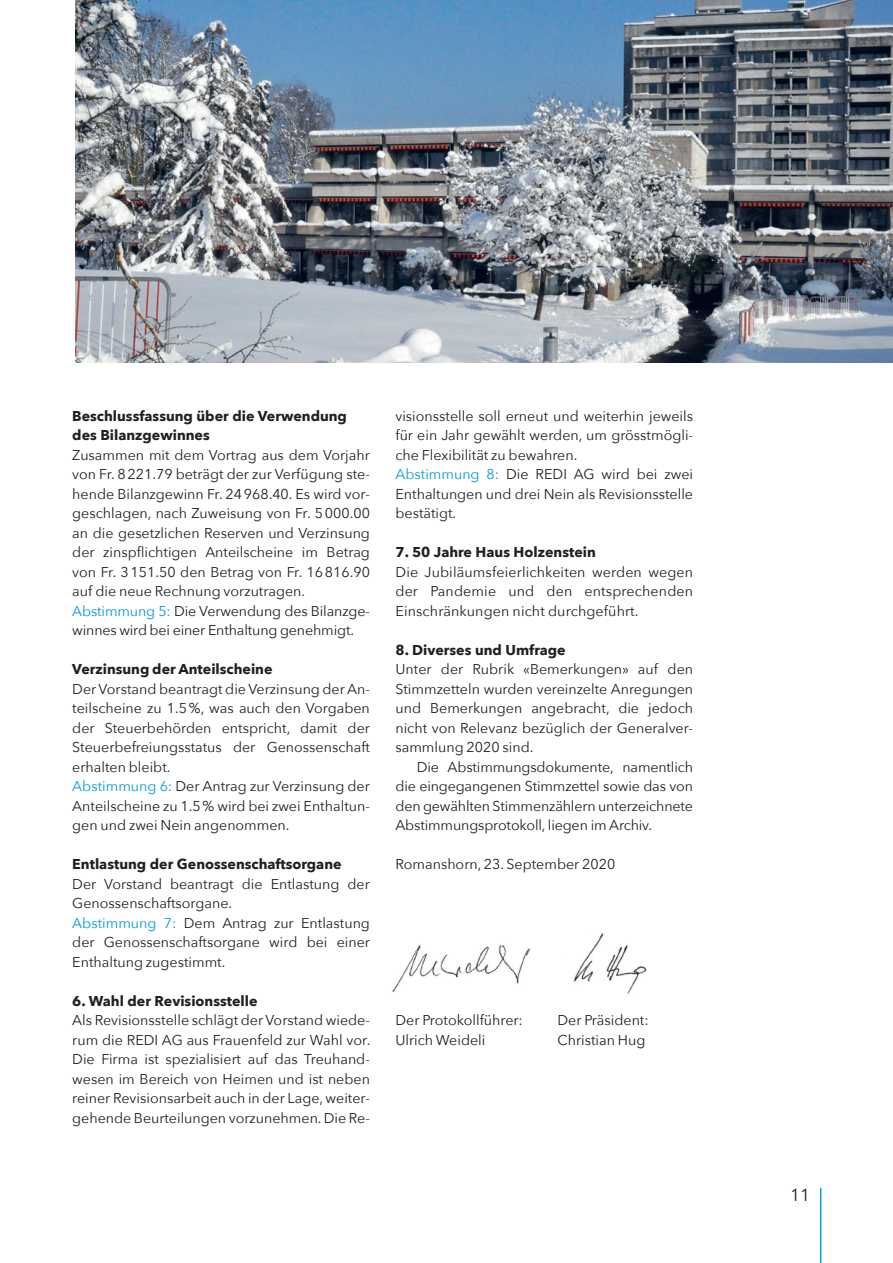
<style>
.page{position:relative;width:893px;height:1263px;background:#fff}
.page>*{position:absolute;margin:0;border:0;box-sizing:border-box;transform-origin:0 0}
.t1{font:17.25px "Avenir Next";color:#231f20}
.t2{font:14.25px/19.5px "Avenir Next";color:#231f20}
.t3{font:700 14.25px/19.5px "Avenir Next";color:#231f20}
.s1{color:#069ad9}
</style>
<div class="page">
<hr style="left:820px;top:1188px;width:1px;height:75px;background:#069ad9">
<img style="left:75px;top:0;width:818px;height:362px">
<img style="left:573px;top:933px;width:74px;height:61px">
<img style="left:392px;top:945px;width:137px;height:48px">
<p class="t3" style="left:72px;top:406px;width:276px">Beschlussfassung über die Verwendung des Bilanzgewinnes</p>
<p class="t2" style="left:72px;top:444px;width:299px">Zusammen mit dem Vortrag aus dem Vorjahr von Fr. 8221.79 beträgt der zur Verfügung ste&shy;hende Bilanzgewinn Fr. 24968.40. Es wird vor&shy;geschlagen, nach Zuweisung von Fr. 5000.00 an die gesetzlichen Reserven und Verzinsung der zinspflichtigen Anteilscheine im Betrag von Fr. 3151.50 den Betrag von Fr. 16816.90 auf die neue Rechnung vorzutragen.<br><span class="s1">Abstimmung 5:</span> Die Verwendung des Bilanzge&shy;winnes wird bei einer Enthaltung genehmigt.</p>
<p class="t3" style="left:72px;top:659px;width:202px">Verzinsung der Anteilscheine</p>
<p class="t2" style="left:72px;top:678px;width:299px">Der Vorstand beantragt die Verzinsung der An&shy;teilscheine zu 1.5%, was auch den Vorgaben der Steuerbehörden entspricht, damit der Steuerbefreiungsstatus der Genossenschaft erhalten bleibt.<br><span class="s1">Abstimmung 6:</span> Der Antrag zur Verzinsung der Anteilscheine zu 1.5% wird bei zwei Enthaltun&shy;gen und zwei Nein angenommen.</p>
<p class="t3" style="left:72px;top:854px;width:271px">Entlastung der Genossenschaftsorgane</p>
<p class="t2" style="left:72px;top:873px;width:299px">Der Vorstand beantragt die Entlastung der Genossenschaftsorgane.<br><span class="s1">Abstimmung 7:</span> Dem Antrag zur Entlastung der Genossenschaftsorgane wird bei einer Enthaltung zugestimmt.</p>
<p class="t3" style="left:72px;top:991px;width:187px">6. Wahl der Revisionsstelle</p>
<p class="t2" style="left:72px;top:1010px;width:300px">Als Revisionsstelle schlägt der Vorstand wiede&shy;rum die REDI AG aus Frauenfeld zur Wahl vor.<br>Die Firma ist spezialisiert auf das Treuhand&shy;wesen im Bereich von Heimen und ist neben reiner Revisionsarbeit auch in der Lage, weiter&shy;gehende Beurteilungen vorzunehmen. Die Re-</p>
<p class="t2" style="left:395px;top:405px;width:299px">visionsstelle soll erneut und weiterhin jeweils für ein Jahr gewählt werden, um grösstmögli&shy;che Flexibilität zu bewahren.<br><span class="s1">Abstimmung 8:</span> Die REDI AG wird bei zwei Enthaltungen und drei Nein als Revisionsstelle bestätigt.</p>
<p class="t3" style="left:395px;top:542px;width:202px">7. 50 Jahre Haus Holzenstein</p>
<p class="t2" style="left:395px;top:561px;width:299px;text-align:justify">Die Jubiläumsfeierlichkeiten werden wegen der Pandemie und den entsprechenden Einschränkungen nicht durchgeführt.</p>
<p class="t3" style="left:395px;top:640px;width:172px">8. Diverses und Umfrage</p>
<p class="t2" style="left:395px;top:659px;width:299px;text-align:justify">Unter der Rubrik «Bemerkungen» auf den Stimmzetteln wurden vereinzelte Anregungen und Bemerkungen angebracht, die jedoch nicht von Relevanz bezüglich der Generalver&shy;sammlung 2020 sind.</p>
<p class="t2" style="left:395px;top:756px;width:299px;text-align:justify;text-indent:21px">Die Abstimmungsdokumente, namentlich die eingegangenen Stimmzettel sowie das von den gewählten Stimmenzählern unterzeichnete Abstimmungsprotokoll, liegen im Archiv.</p>
<p class="t2" style="left:395px;top:854px;width:221px">Romanshorn, 23. September 2020</p>
<p class="t2" style="left:395px;top:1010px;width:129px">Der Protokollführer:</p>
<p class="t2" style="left:557px;top:1010px;width:93px">Der Präsident:</p>
<p class="t2" style="left:395px;top:1029px;width:91px">Ulrich Weideli</p>
<p class="t2" style="left:557px;top:1029px;width:89px">Christian Hug</p>
<p class="t1" style="left:790px;top:1180px;width:22px">11</p>
</div>
